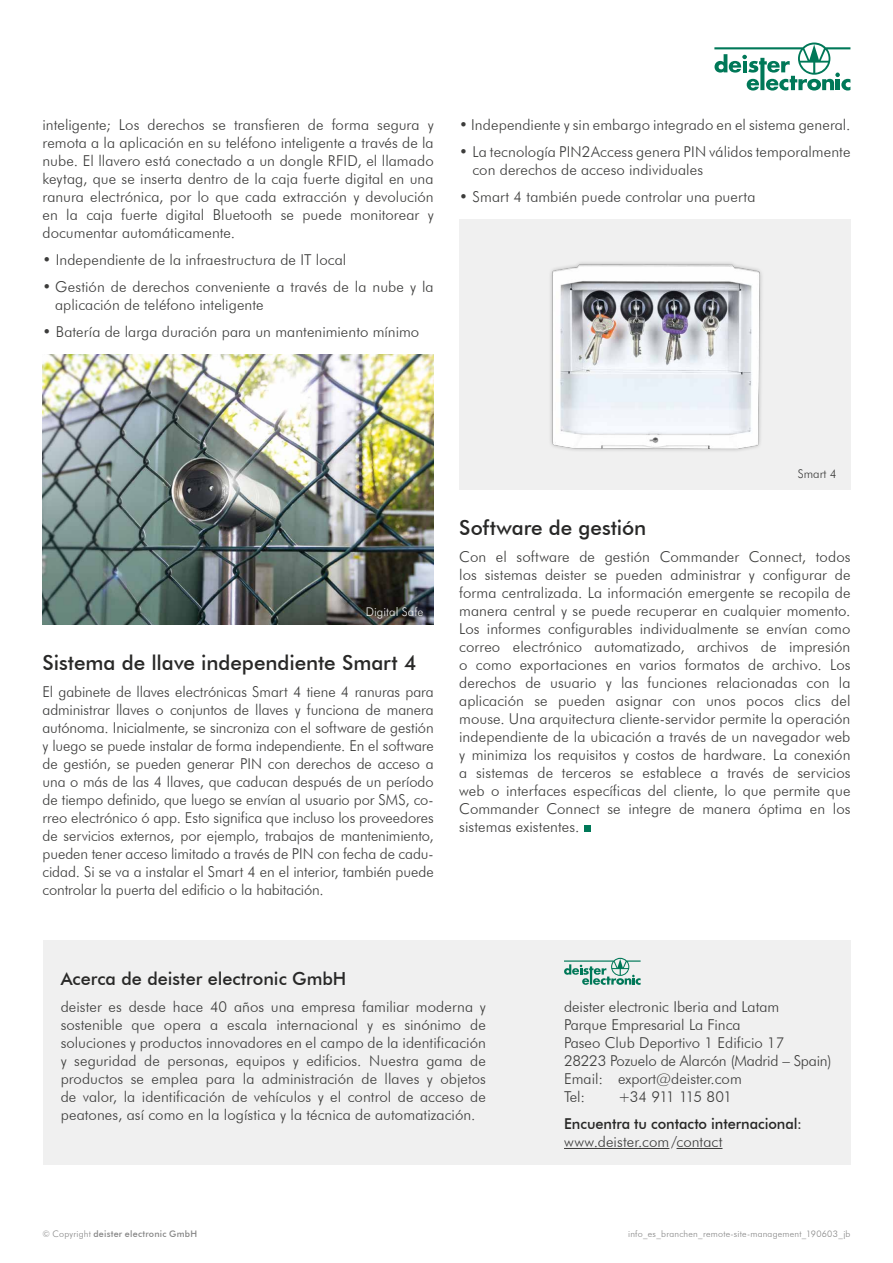
<style>
.page{position:relative;width:893px;height:1263px;background:#fff}
.page>*{position:absolute;margin:0;border:0;box-sizing:border-box;transform-origin:0 0}
.t1{font:500 20.7px "Futura BT";color:#282827}
.t2{font:500 18px "Futura BT";color:#282827}
.t3{font:300 15px/18px "Futura BT";color:#3c3c3b;text-align:justify}
.t4{font:500 15px "Futura BT";letter-spacing:-.005em;color:#282827}
.t5{font:300 15px "Futura BT";letter-spacing:-.055em;color:#3c3c3b}
.t6{font:300 12px "Futura BT";color:#f0f0f0}
.t7{font:300 12px "Futura BT";color:#3c3c3b}
.t8{font:300 9px "Futura BT";letter-spacing:.025em;color:#878787}
.t9{font:500 9px "Futura BT";letter-spacing:.025em;color:#878787}
.s1{font-weight:300}
</style>
<div class="page">
<img style="left:43px;top:355px;width:391px;height:270px">
<div style="left:459px;top:220px;width:391px;height:270px;background:#f0f0f0"></div>
<img style="left:550px;top:262px;width:212px;height:189px">
<div style="left:584px;top:825px;width:7px;height:7px;background:#007858"></div>
<div style="left:43px;top:940px;width:807px;height:225px;background:#f0f0f0"></div>
<svg style="left:564px;top:958px;width:77px;height:27px"></svg>
<hr style="left:564px;top:1148px;width:105px;height:1px;background:#3c3c3b">
<hr style="left:676px;top:1148px;width:46px;height:1px;background:#3c3c3b">
<svg style="left:714px;top:43px;width:136px;height:48px"></svg>
<p class="t3" style="left:43px;top:115px;width:393px">inteligente; Los derechos se transfieren de forma segura y remota a la aplicación en su teléfono inteligente a través de la nube. El llavero está conectado a un dongle RFID, el llamado keytag, que se inserta dentro de la caja fuerte digital en una ranura electrónica, por lo que cada extracción y devolución en la caja fuerte digital Bluetooth se puede monitorear y documentar automáticamente.</p>
<p class="t3" style="left:43px;top:250px;width:305px">• Independiente de la infraestructura de IT local</p>
<p class="t3" style="left:55px;top:277px;width:380px;text-indent:-13px">• Gestión de derechos conveniente a través de la nube y la aplicación de teléfono inteligente</p>
<p class="t3" style="left:43px;top:322px;width:378px">• Batería de larga duración para un mantenimiento mínimo</p>
<p class="t3" style="left:459px;top:115px;width:393px">• Independiente y sin embargo integrado en el sistema general.</p>
<p class="t3" style="left:472px;top:142px;width:380px;text-indent:-13px">• La tecnología PIN2Access genera PIN válidos temporalmente con derechos de acceso individuales</p>
<p class="t3" style="left:459px;top:187px;width:298px">• Smart 4 también puede controlar una puerta</p>
<p class="t6" style="left:366px;top:604px;width:59px">Digital Safe</p>
<h1 class="t1" style="left:43px;top:650px;width:376px">Sistema de llave independiente Smart 4</h1>
<p class="t3" style="left:43px;top:682px;width:393px">El gabinete de llaves electrónicas Smart 4 tiene 4 ranuras para administrar llaves o conjuntos de llaves y funciona de manera autónoma. Inicialmente, se sincroniza con el software de gestión y luego se puede instalar de forma independiente. En el software de gestión, se pueden generar PIN con derechos de acceso a una o más de las 4 llaves, que caducan después de un período de tiempo definido, que luego se envían al usuario por SMS, co&shy;rreo electrónico ó app. Esto significa que incluso los proveedores de servicios externos, por ejemplo, trabajos de mantenimiento, pueden tener acceso limitado a través de PIN con fecha de cadu&shy;cidad. Si se va a instalar el Smart 4 en el interior, también puede controlar la puerta del edificio o la habitación.</p>
<p class="t7" style="left:798px;top:466px;width:41px">Smart 4</p>
<h1 class="t1" style="left:459px;top:515px;width:189px">Software de gestión</h1>
<p class="t3" style="left:459px;top:547px;width:393px">Con el software de gestión Commander Connect, todos los sistemas deister se pueden administrar y configurar de forma centralizada. La información emergente se recopila de manera central y se puede recuperar en cualquier momento.<br>Los informes configurables individualmente se envían como correo electrónico automatizado, archivos de impresión o como exportaciones en varios formatos de archivo. Los derechos de usuario y las funciones relacionadas con la aplicación se pueden asignar con unos pocos clics del mouse. Una arquitectura cliente-servidor permite la operación independiente de la ubicación a través de un navegador web y minimiza los requisitos y costos de hardware. La conexión a sistemas de terceros se establece a través de servicios web o interfaces específicas del cliente, lo que permite que Commander Connect se integre de manera óptima en los sistemas existentes.</p>
<p class="t2" style="left:61px;top:967px;width:287px">Acerca de deister electronic GmbH</p>
<p class="t3" style="left:61px;top:997px;width:427px">deister es desde hace 40 años una empresa familiar moderna y sostenible que opera a escala internacional y es sinónimo de soluciones y productos innovadores en el campo de la identificación y seguridad de personas, equipos y edificios. Nuestra gama de productos se emplea para la administración de llaves y objetos de valor, la identificación de vehículos y el control de acceso de peatones, así como en la logística y la técnica de automatización.</p>
<p class="t3" style="left:564px;top:997px;width:269px;text-align:left">deister electronic Iberia and Latam<br>Parque Empresarial La Finca<br>Paseo Club Deportivo 1 Edificio 17<br>28223 Pozuelo de Alarcón (Madrid – Spain)<br>Email: export@deister.com<br>Tel:</p>
<p class="t5" style="left:618px;top:1087px;width:115px">+34 911 115 801</p>
<p class="t4" style="left:564px;top:1114px;width:239px">Encuentra tu contacto internacional:</p>
<p class="t3" style="left:564px;top:1132px;width:160px">www.deister.com/contact</p>
<p class="t9" style="left:43px;top:1228px;width:156px"><span class="s1">© Copyright</span> deister electronic GmbH</p>
<p class="t8" style="left:628px;top:1228px;width:224px">info_es_branchen_remote-site-management_190603_jb</p>
</div>
